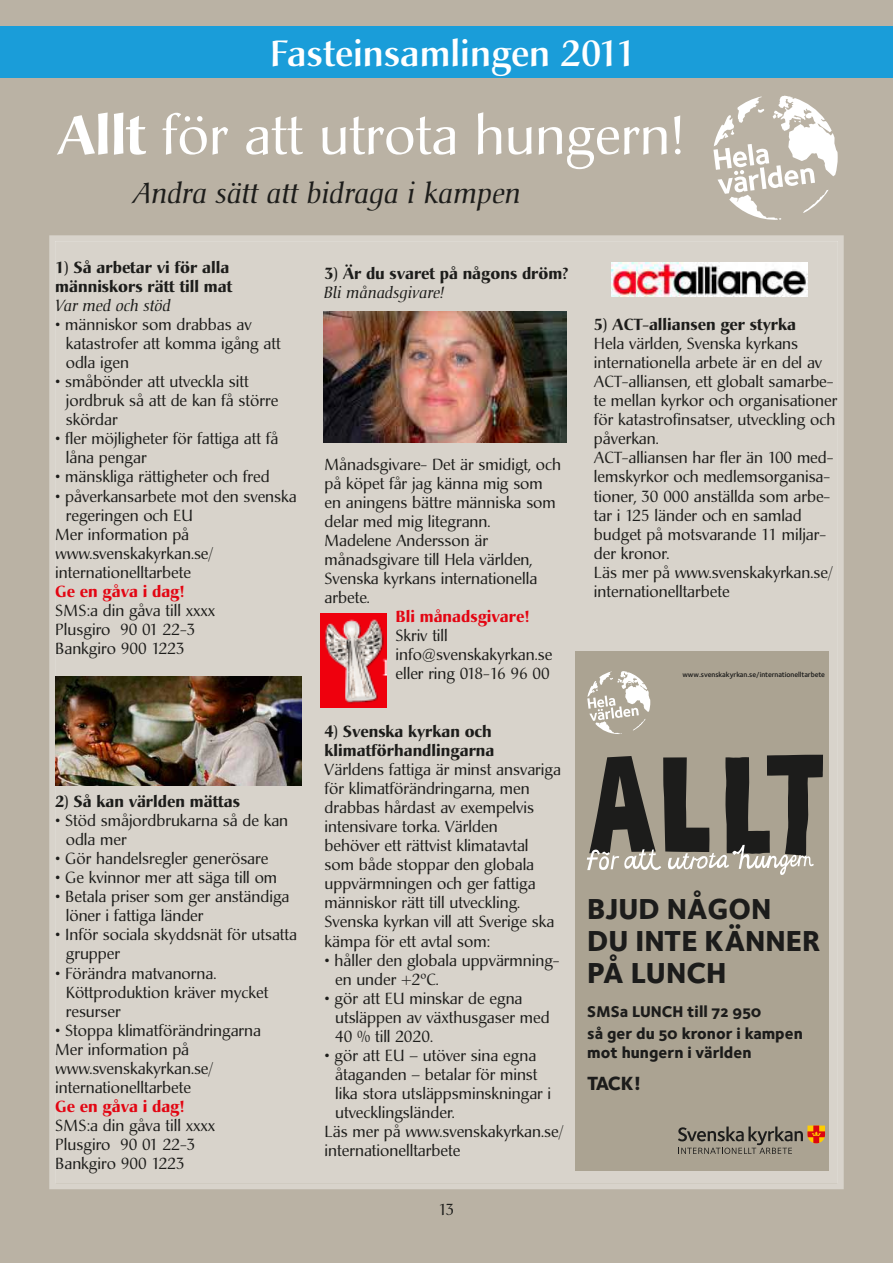
<style>
.page{position:relative;width:893px;height:1263px;background:#bab2a4}
.page>*{position:absolute;margin:0;border:0;box-sizing:border-box;transform-origin:0 0}
.t1{font:54px "Christiana";color:#fff}
.t2{font:500 36px "Christiana";color:#fff}
.t3{font:30px/31.8px "Foundry Sterling Extra Bold OSF";color:#1c1c1b}
.t4{font:italic 28.5px "Christiana";color:#1d1d1b}
.t5{font:19.8px "Foundry Sterling Extra Bold OSF";color:#1c1c1b}
.t6{font:16.05px/21.6px "Foundry Sterling Extra Bold OSF";color:#1c1c1b}
.t7{font:15.9px/19px "Christiana";color:#1d1d1b}
.t8{font:700 15.9px/19px "Christiana";color:#1d1d1b}
.t9{font:700 15.9px "Christiana";color:#e30613}
.t10{font:italic 15.9px "Christiana";color:#1d1d1b}
.t11{font:15.75px "Christiana";color:#1d1d1b}
.t12{font:7.35px "Foundry Sterling Demi OSF";letter-spacing:-.01em;color:#1c1c1b}
.s1{font-weight:700}
</style>
<div class="page">
<div style="left:49px;top:235px;width:795px;height:954px;background:#d8d3cb"></div>
<img style="left:55px;top:676px;width:247px;height:110px">
<img style="left:323px;top:311px;width:243px;height:131px">
<img style="left:320px;top:613px;width:67px;height:94px">
<svg style="left:713px;top:96px;width:125px;height:124px"></svg>
<div style="left:0;top:27px;width:893px;height:51px;background:#1a9dd9"></div>
<div style="left:575px;top:651px;width:254px;height:520px;background:#aba392"></div>
<svg style="left:678px;top:1125px;width:147px;height:29px"></svg>
<svg style="left:587px;top:754px;width:236px;height:121px"></svg>
<svg style="left:587px;top:671px;width:63px;height:63px"></svg>
<img style="left:612px;top:263px;width:195px;height:33px">
<h2 class="t2" style="left:270px;top:31px;width:368px">Fasteinsamlingen 2011</h2>
<h1 class="t1" style="left:57px;top:102px;width:627px"><span class="s1">Allt</span> för att utrota hungern!</h1>
<h3 class="t4" style="left:135px;top:175px;width:389px">Andra sätt att bidraga i kampen</h3>
<p class="t8" style="left:55px;top:258px;width:179px">1) Så arbetar vi för alla människors rätt till mat</p>
<p class="t10" style="left:55px;top:295px;width:118px">Var med och stöd</p>
<p class="t7" style="left:66px;top:315px;width:217px;text-indent:-10px">• människor som drabbas av katastrofer att komma igång att odla igen</p>
<p class="t7" style="left:66px;top:372px;width:214px;text-indent:-10px">• småbönder att utveckla sitt jordbruk så att de kan få större skördar</p>
<p class="t7" style="left:66px;top:429px;width:214px;text-indent:-10px">• fler möjligheter för fattiga att få låna pengar</p>
<p class="t7" style="left:55px;top:468px;width:216px">• mänskliga rättigheter och fred</p>
<p class="t7" style="left:55px;top:487px;width:243px">• påverkansarbete mot den svenska</p>
<p class="t7" style="left:66px;top:506px;width:129px">regeringen och EU</p>
<p class="t7" style="left:55px;top:525px;width:135px">Mer information på</p>
<p class="t7" style="left:55px;top:544px;width:160px">www.svenskakyrkan.se/</p>
<p class="t7" style="left:55px;top:563px;width:137px">internationelltarbete</p>
<p class="t9" style="left:55px;top:581px;width:131px">Ge en gåva i dag!</p>
<p class="t7" style="left:55px;top:601px;width:161px">SMS:a din gåva till xxxx<br>Plusgiro 90 01 22-3<br>Bankgiro 900 1223</p>
<p class="t8" style="left:55px;top:792px;width:186px">2) Så kan världen mättas</p>
<p class="t7" style="left:66px;top:811px;width:224px;text-indent:-10px">• Stöd småjordbrukarna så de kan odla mer</p>
<p class="t7" style="left:55px;top:849px;width:215px">• Gör handelsregler generösare</p>
<p class="t7" style="left:55px;top:868px;width:223px">• Ge kvinnor mer att säga till om</p>
<p class="t7" style="left:66px;top:887px;width:225px;text-indent:-10px">• Betala priser som ger anständiga löner i fattiga länder</p>
<p class="t7" style="left:66px;top:925px;width:233px;text-indent:-10px">• Inför sociala skyddsnät för utsatta grupper</p>
<p class="t7" style="left:66px;top:964px;width:204px;text-indent:-10px">• Förändra matvanorna.<br>Köttproduktion kräver mycket resurser</p>
<p class="t7" style="left:55px;top:1021px;width:207px">• Stoppa klimatförändringarna<br>Mer information på www.svenskakyrkan.se/ internationelltarbete</p>
<p class="t9" style="left:55px;top:1096px;width:131px">Ge en gåva i dag!</p>
<p class="t7" style="left:55px;top:1116px;width:161px">SMS:a din gåva till xxxx<br>Plusgiro 90 01 22-3<br>Bankgiro 900 1223</p>
<p class="t8" style="left:325px;top:264px;width:245px">3) Är du svaret på någons dröm?</p>
<p class="t10" style="left:325px;top:282px;width:121px">Bli månadsgivare!</p>
<p class="t7" style="left:325px;top:455px;width:238px">Månadsgivare- Det är smidigt, och på köpet får jag känna mig som en aningens bättre människa som delar med mig litegrann.<br>Madelene Andersson är månadsgivare till Hela världen,<br>Svenska kyrkans internationella arbete.</p>
<p class="t9" style="left:395px;top:606px;width:135px">Bli månadsgivare!</p>
<p class="t7" style="left:395px;top:626px;width:158px">Skriv till info@svenskakyrkan.se eller ring 018-16 96 00</p>
<p class="t8" style="left:325px;top:722px;width:171px">4) Svenska kyrkan och klimatförhandlingarna</p>
<p class="t7" style="left:325px;top:760px;width:238px">Världens fattiga är minst ansvariga för klimatförändringarna, men drabbas hårdast av exempelvis intensivare torka. Världen<br>behöver ett rättvist klimatavtal som både stoppar den globala uppvärmningen och ger fattiga människor rätt till utveckling.<br>Svenska kyrkan vill att Sverige ska kämpa för ett avtal som:</p>
<p class="t7" style="left:335px;top:951px;width:226px;text-indent:-10px">• håller den globala uppvärmning&shy;en under +2ºC.</p>
<p class="t7" style="left:335px;top:989px;width:216px;text-indent:-10px">• gör att EU minskar de egna utsläppen av växthusgaser med<br>40 % till 2020.</p>
<p class="t7" style="left:325px;top:1046px;width:213px">• gör att EU – utöver sina egna</p>
<p class="t7" style="left:335px;top:1065px;width:204px">åtaganden – betalar för minst</p>
<p class="t7" style="left:335px;top:1084px;width:218px">lika stora utsläppsminskningar i</p>
<p class="t7" style="left:335px;top:1103px;width:121px">utvecklingsländer.</p>
<p class="t7" style="left:325px;top:1122px;width:241px">Läs mer på www.svenskakyrkan.se/</p>
<p class="t7" style="left:325px;top:1141px;width:137px">internationelltarbete</p>
<p class="t11" style="left:439px;top:1199px;width:17px">13</p>
<p class="t8" style="left:594px;top:315px;width:204px">5) ACT-alliansen ger styrka</p>
<p class="t7" style="left:594px;top:334px;width:245px">Hela världen, Svenska kyrkans internationella arbete är en del av<br>ACT-alliansen, ett globalt samarbe&shy;te mellan kyrkor och organisationer för katastrofinsatser, utveckling och påverkan.<br>ACT-alliansen har fler än 100 med&shy;lemskyrkor och medlemsorganisa&shy;tioner, 30 000 anställda som arbe&shy;tar i 125 länder och en samlad budget på motsvarande 11 miljar&shy;der kronor.<br>Läs mer på www.svenskakyrkan.se/ internationelltarbete</p>
<p class="t12" style="left:682px;top:669px;width:144px">www.svenskakyrkan.se/internationelltarbete</p>
<h3 class="t3" style="left:587px;top:892px;width:235px">BJUD NÅGON<br>DU INTE KÄNNER<br>PÅ LUNCH</h3>
<p class="t6" style="left:587px;top:1000px;width:217px">SMSa LUNCH till 72 950<br>så ger du 50 kronor i kampen</p>
<p class="t6" style="left:587px;top:1041px;width:166px">mot hungern i världen</p>
<p class="t5" style="left:587px;top:1069px;width:56px">TACK!</p>
</div>
